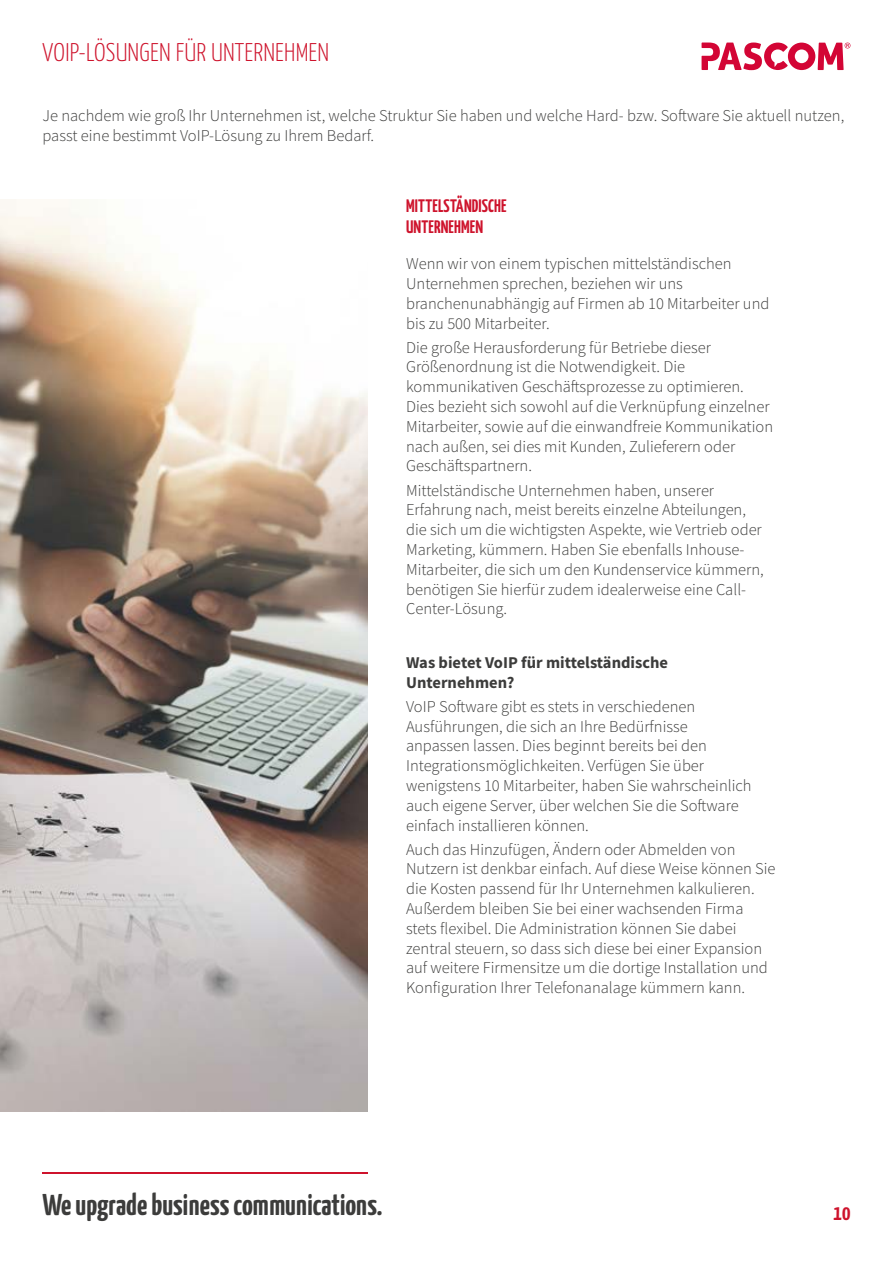
<style>
.page{position:relative;width:893px;height:1263px;background:#fff}
.page>*{position:absolute;margin:0;border:0;box-sizing:border-box;transform-origin:0 0}
.t1{font:700 30px "Yanone Kaffeesatz";color:#3c3c3b}
.t2{font:300 25.5px "Yanone Kaffeesatz";letter-spacing:.01em;color:#ce132c}
.t3{font:700 21px "Yanone Kaffeesatz";color:#ce132c}
.t4{font:700 18px/21.6px "Yanone Kaffeesatz";letter-spacing:.01em;color:#ce132c}
.t5{font:300 16.5px/19.8px "Source Sans Pro";color:#3c3c3b}
.t6{font:700 16.5px/19.8px "Source Sans Pro";color:#3c3c3b}
</style>
<div class="page">
<hr style="left:43px;top:1173px;width:325px;height:1px;background:#ce132c">
<svg style="left:702px;top:43px;width:148px;height:27px"></svg>
<img style="left:0;top:200px;width:368px;height:911px">
<h2 class="t2" style="left:43px;top:34px;width:288px">VOIP-LÖSUNGEN FÜR UNTERNEHMEN</h2>
<p class="t5" style="left:43px;top:105px;width:803px">Je nachdem wie groß Ihr Unternehmen ist, welche Struktur Sie haben und welche Hard- bzw. Software Sie aktuell nutzen, passt eine bestimmt VoIP-Lösung zu Ihrem Bedarf.</p>
<p class="t4" style="left:406px;top:194px;width:102px">MITTELSTÄNDISCHE<br>UNTERNEHMEN</p>
<p class="t5" style="left:406px;top:254px;width:365px">Wenn wir von einem typischen mittelständischen Unternehmen sprechen, beziehen wir uns branchenunabhängig auf Firmen ab 10 Mitarbeiter und bis zu 500 Mitarbeiter.</p>
<p class="t5" style="left:406px;top:337px;width:369px">Die große Herausforderung für Betriebe dieser Größenordnung ist die Notwendigkeit. Die kommunikativen Geschäftsprozesse zu optimieren.<br>Dies bezieht sich sowohl auf die Verknüpfung einzelner Mitarbeiter, sowie auf die einwandfreie Kommunikation nach außen, sei dies mit Kunden, Zulieferern oder Geschäftspartnern.</p>
<p class="t5" style="left:406px;top:480px;width:359px">Mittelständische Unternehmen haben, unserer Erfahrung nach, meist bereits einzelne Abteilungen, die sich um die wichtigsten Aspekte, wie Vertrieb oder Marketing, kümmern. Haben Sie ebenfalls Inhouse-Mitarbeiter, die sich um den Kundenservice kümmern, benötigen Sie hierfür zudem idealerweise eine Call-Center-Lösung.</p>
<p class="t6" style="left:406px;top:652px;width:263px">Was bietet VoIP für mittelständische<br>Unternehmen?</p>
<p class="t5" style="left:406px;top:696px;width:347px">VoIP Software gibt es stets in verschiedenen Ausführungen, die sich an Ihre Bedürfnisse anpassen lassen. Dies beginnt bereits bei den Integrationsmöglichkeiten. Verfügen Sie über wenigstens 10 Mitarbeiter, haben Sie wahrscheinlich auch eigene Server, über welchen Sie die Software einfach installieren können.</p>
<p class="t5" style="left:406px;top:839px;width:371px">Auch das Hinzufügen, Ändern oder Abmelden von Nutzern ist denkbar einfach. Auf diese Weise können Sie die Kosten passend für Ihr Unternehmen kalkulieren.<br>Außerdem bleiben Sie bei einer wachsenden Firma stets flexibel. Die Administration können Sie dabei zentral steuern, so dass sich diese bei einer Expansion auf weitere Firmensitze um die dortige Installation und Konfiguration Ihrer Telefonanalage kümmern kann.</p>
<h1 class="t1" style="left:43px;top:1183px;width:342px">We upgrade business communications.</h1>
<p class="t3" style="left:834px;top:1198px;width:18px">10</p>
</div>
